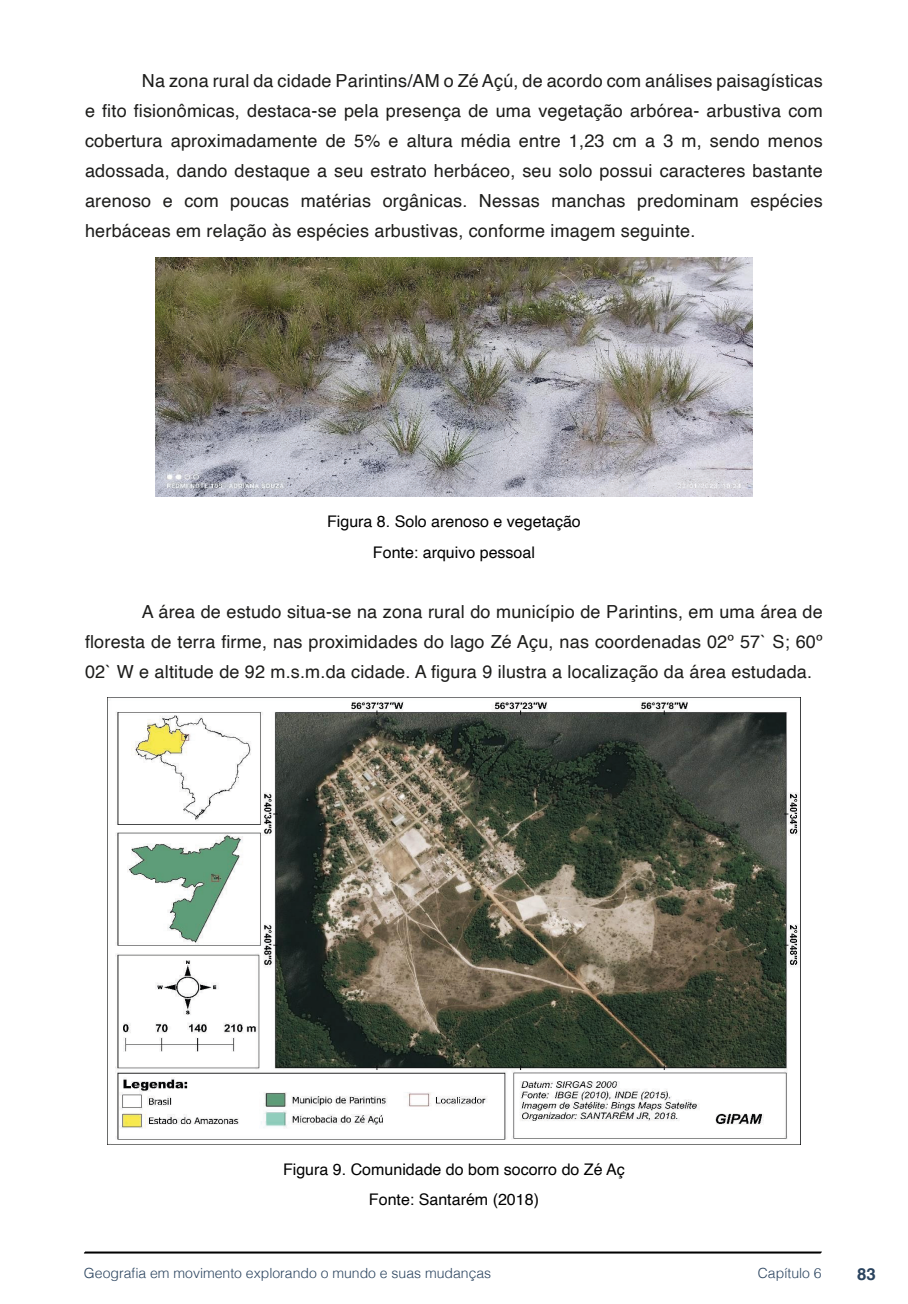
<style>
.page{position:relative;width:908px;height:1304px;background:#fff}
.page>*{position:absolute;margin:0;border:0;box-sizing:border-box;transform-origin:0 0}
.txt{font:18px/30px "Helvetica";letter-spacing:.01em;color:#1d1d1b;text-align:justify}
.t1{font:700 16.8px "Helvetica";color:#2b445f}
.imagens_graf_tab{font:16px "Helvetica";color:#000}
.t2{font:300 14px "Helvetica";color:#2b445f}
</style>
<div class="page">
<svg style="left:84px;top:1251px;width:737px;height:3px;background:#515151"></svg>
<img style="left:156px;top:257px;width:596px;height:239px">
<img style="left:108px;top:700px;width:691px;height:440px">
<p class="txt" style="left:85px;top:66px;width:738px;text-indent:57px">Na zona rural da cidade Parintins/AM o Zé Açú, de acordo com análises paisagísticas e fito fisionômicas, destaca-se pela presença de uma vegetação arbórea- arbustiva com cobertura aproximadamente de 5% e altura média entre 1,23 cm a 3 m, sendo menos adossada, dando destaque a seu estrato herbáceo, seu solo possui caracteres bastante arenoso e com poucas matérias orgânicas. Nessas manchas predominam espécies herbáceas em relação às espécies arbustivas, conforme imagem seguinte.</p>
<p class="imagens_graf_tab" style="left:327px;top:509px;width:255px">Figura 8. Solo arenoso e vegetação</p>
<p class="imagens_graf_tab" style="left:373px;top:540px;width:163px">Fonte: arquivo pessoal</p>
<p class="txt" style="left:85px;top:597px;width:738px;text-indent:57px">A área de estudo situa-se na zona rural do município de Parintins, em uma área de floresta de terra firme, nas proximidades do lago Zé Açu, nas coordenadas 02º 57` S; 60º 02` W e altitude de 92 m.s.m.da cidade. A figura 9 ilustra a localização da área estudada.</p>
<p class="imagens_graf_tab" style="left:283px;top:1157px;width:343px">Figura 9. Comunidade do bom socorro do Zé Aç</p>
<p class="imagens_graf_tab" style="left:369px;top:1187px;width:171px">Fonte: Santarém (2018)</p>
<p class="t2" style="left:84px;top:1261px;width:408px">Geografia em movimento explorando o mundo e suas mudanças</p>
<p class="t2" style="left:757px;top:1261px;width:65px">Capítulo 6</p>
<p class="t1" style="left:856px;top:1264px;width:20px">83</p>
</div>
